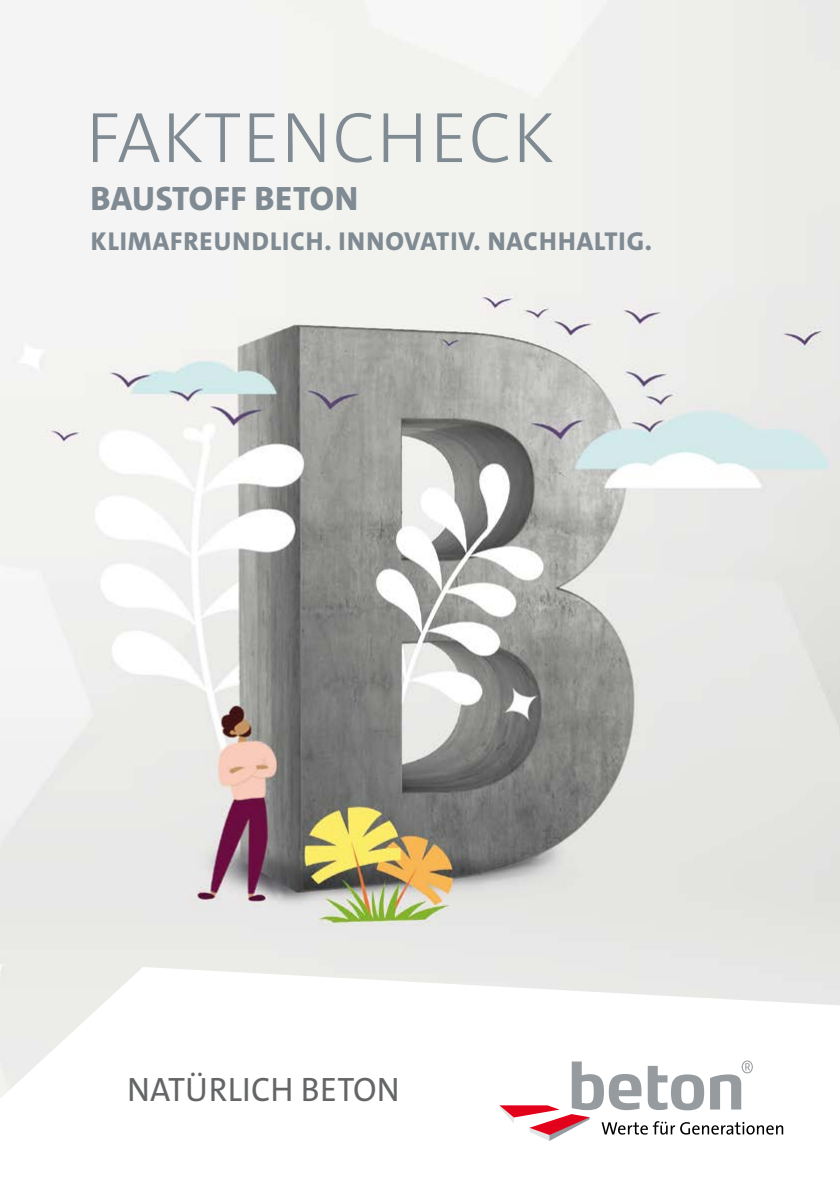
<style>
.page{position:relative;width:840px;height:1191px;background:#fff}
.page>*{position:absolute;margin:0;border:0;box-sizing:border-box;transform-origin:0 0}
.t1{font:300 72px "The Sans C5";letter-spacing:.02em;color:#7f8a93}
.t2{font:34px "The Sans C5";letter-spacing:.01em;color:#646567}
.t3{font:800 34px "The Sans C5";letter-spacing:.02em;color:#7f8a93}
.t4{font:800 26px "The Sans C5";letter-spacing:.04em;color:#7f8a93}
</style>
<div class="page">
<img style="left:0;top:0;width:839px;height:967px">
<svg style="left:0;top:967px;width:839px;height:168px"></svg>
<svg style="left:499px;top:1060px;width:283px;height:81px"></svg>
<p class="t1" style="left:86px;top:91px;width:469px">FAKTENCHECK</p>
<p class="t3" style="left:90px;top:177px;width:269px">BAUSTOFF BETON</p>
<p class="t4" style="left:91px;top:224px;width:562px">KLIMAFREUNDLICH. INNOVATIV. NACHHALTIG.</p>
<p class="t2" style="left:127px;top:1067px;width:274px">NATÜRLICH BETON</p>
</div>
